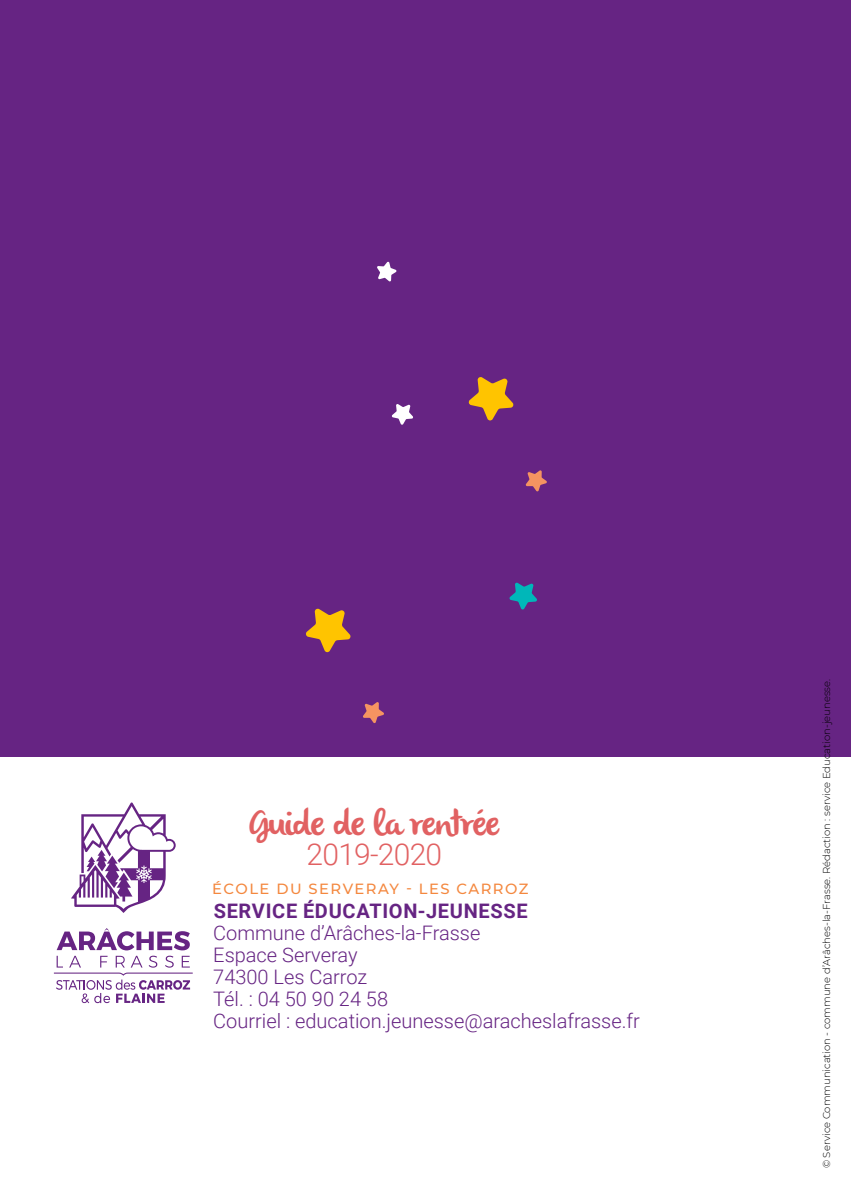
<style>
.page{position:relative;width:851px;height:1191px;background:#fff}
.page>*{position:absolute;margin:0;border:0;box-sizing:border-box;transform-origin:0 0}
.t1{font:36px "olivier";letter-spacing:-.025em;color:#e16162}
.t2{font:300 30px "Roboto";letter-spacing:-.025em;color:#e16162}
.t3{font:300 20px/22px "Roboto";color:#662483}
.t4{font:700 20px "Roboto";letter-spacing:.035em;color:#662483}
.t5{font:500 14.8px "Montserrat";letter-spacing:.1em;color:#f4883f}
.t6{font:300 10px "Montserrat";color:#000}
.s1{color:#e26162}
</style>
<div class="page">
<div style="left:0;top:0;width:850px;height:1191px;background:#662483"></div>
<div style="left:0;top:757px;width:850px;height:434px;background:#fff"></div>
<svg style="left:306px;top:608px;width:45px;height:45px"></svg>
<svg style="left:363px;top:702px;width:21px;height:21px"></svg>
<svg style="left:468px;top:377px;width:46px;height:44px"></svg>
<svg style="left:392px;top:404px;width:21px;height:21px"></svg>
<svg style="left:525px;top:470px;width:22px;height:22px"></svg>
<svg style="left:509px;top:582px;width:28px;height:28px"></svg>
<svg style="left:377px;top:261px;width:19px;height:21px"></svg>
<svg style="left:54px;top:928px;width:139px;height:75px"></svg>
<svg style="left:71px;top:802px;width:105px;height:111px"></svg>
<h1 class="t1" style="left:249px;top:803px;width:252px">Guide de la <span class="s1">r</span>entrée</h1>
<h2 class="t2" style="left:306px;top:833px;width:137px">2019-2020</h2>
<p class="t4" style="left:214px;top:896px;width:316px">SERVICE ÉDUCATION-JEUNESSE</p>
<p class="t3" style="left:213px;top:921px;width:428px">Commune d’Arâches-la-Frasse<br>Espace Serveray<br>74300 Les Carroz<br>Tél. : 04 50 90 24 58<br>Courriel : education.jeunesse@aracheslafrasse.fr</p>
<p class="t5" style="left:212px;top:878px;width:317px">ÉCOLE DU SERVERAY - LES CARROZ</p>
<p class="t6" style="left:819px;top:1168px;width:491px;rotate:-90deg">© Service Communication - commune d’Arâches-la-Frasse. Rédaction : service Education-jeunesse.</p>
</div>
